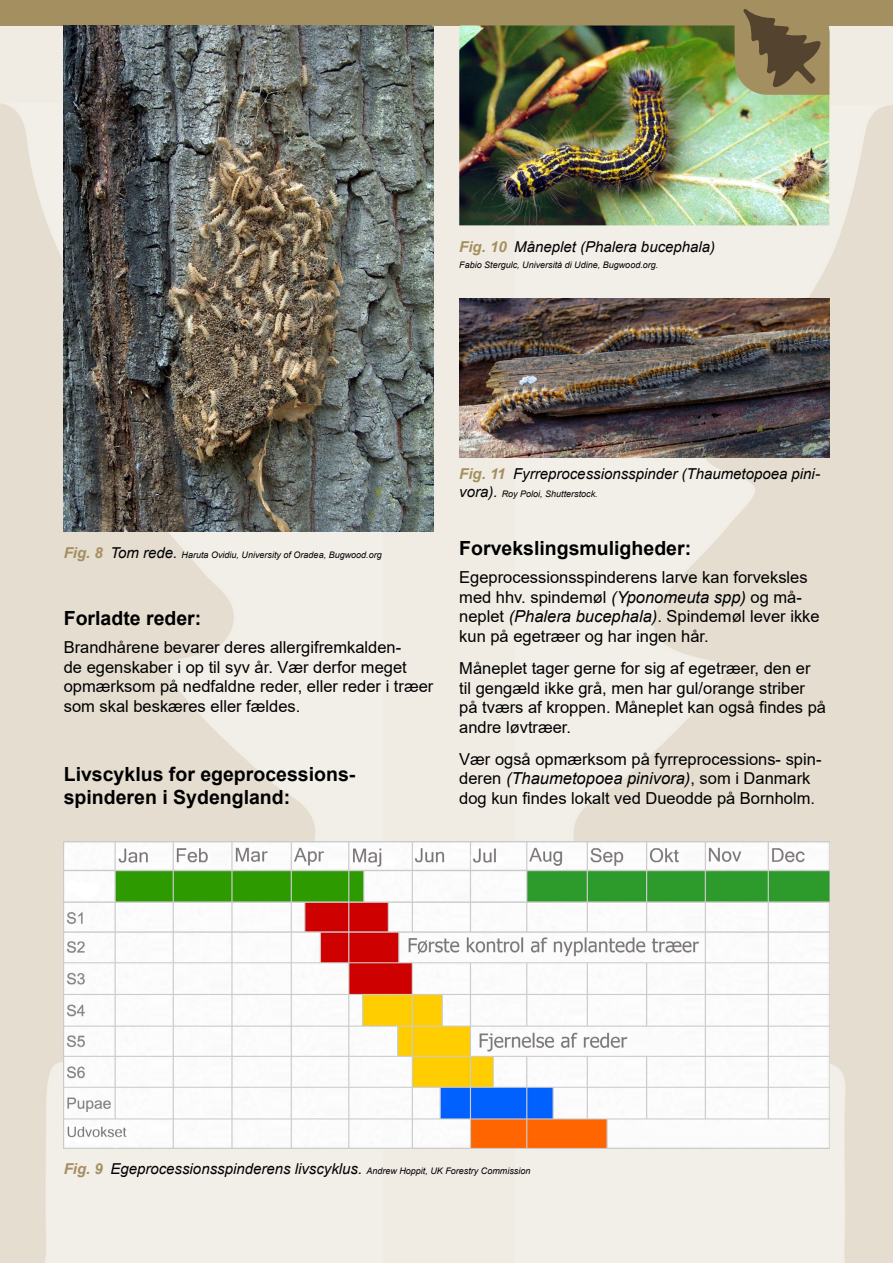
<style>
.page{position:relative;width:893px;height:1263px;background:#fff}
.page>*{position:absolute;margin:0;border:0;box-sizing:border-box;transform-origin:0 0}
.t1{font:700 19.5px/22.5px "Arial";color:#000}
.t2{font:16.5px/19.5px "Arial";color:#000}
.t3{font:italic 15px "Arial";color:#000}
.t4{font:italic 9px "Arial";color:#000}
.s1{font-weight:700;color:#a48f60}
.s2{font-weight:700;font-size:15px;color:#a48f60}
.s3{font-size:15px}
.s4{font-style:italic}
.s5{font-size:9px}
</style>
<div class="page">
<div style="left:0;top:1px;width:893px;height:1262px;background:#f0ece4"></div>
<div style="left:0;top:0;width:893px;height:26px;background:#a48f60"></div>
<img style="left:516px;top:105px;width:377px;height:1158px">
<img style="left:0;top:103px;width:383px;height:1160px">
<img style="left:64px;top:26px;width:370px;height:505px">
<img style="left:64px;top:841px;width:765px;height:308px">
<img style="left:459px;top:26px;width:370px;height:199px">
<img style="left:459px;top:298px;width:370px;height:159px">
<svg style="left:735px;top:9px;width:94px;height:86px"></svg>
<p class="t3" style="left:459px;top:237px;width:257px"><span class="s1">Fig. 10</span> Måneplet (Phalera bucephala)</p>
<p class="t4" style="left:459px;top:259px;width:201px">Fabio Stergulc, Università di Udine, Bugwood.org.</p>
<p class="t4" style="left:64px;top:549px;width:319px"><span class="s2">Fig. 8</span> <span class="s3">Tom rede.</span> Haruta Ovidiu, University of Oradea, Bugwood.org</p>
<p class="t1" style="left:64px;top:607px;width:139px">Forladte reder:</p>
<p class="t2" style="left:64px;top:637px;width:371px">Brandhårene bevarer deres allergifremkalden-<br>de egenskaber i op til syv år. Vær derfor meget opmærksom på nedfaldne reder, eller reder i træer som skal beskæres eller fældes.</p>
<p class="t1" style="left:64px;top:763px;width:293px">Livscyklus for egeprocessions&shy;spinderen i Sydengland:</p>
<p class="t3" style="left:459px;top:464px;width:362px"><span class="s1">Fig. 11</span> Fyrreprocessionsspinder (Thaumetopoea pini-</p>
<p class="t4" style="left:459px;top:488px;width:140px"><span class="s3">vora).</span> Roy Poloi, Shutterstock.</p>
<p class="t1" style="left:459px;top:537px;width:233px">Forvekslingsmuligheder:</p>
<p class="t2" style="left:459px;top:568px;width:362px">Egeprocessionsspinderens larve kan forveksles med hhv. spindemøl <span class="s4">(Yponomeuta spp)</span> og må&shy;neplet <span class="s4">(Phalera bucephala)</span>. Spindemøl lever ikke kun på egetræer og har ingen hår.</p>
<p class="t2" style="left:459px;top:658px;width:368px">Måneplet tager gerne for sig af egetræer, den er til gengæld ikke grå, men har gul/orange striber på tværs af kroppen. Måneplet kan også findes på andre løvtræer.</p>
<p class="t2" style="left:459px;top:749px;width:364px">Vær også opmærksom på fyrreprocessions- spin&shy;deren <span class="s4">(Thaumetopoea pinivora)</span>, som i Danmark dog kun findes lokalt ved Dueodde på Bornholm.</p>
<p class="t3" style="left:64px;top:1159px;width:468px"><span class="s1">Fig. 9</span> Egeprocessionsspinderens livscyklus. <span class="s5">Andrew Hoppit, UK Forestry Commission</span></p>
</div>
